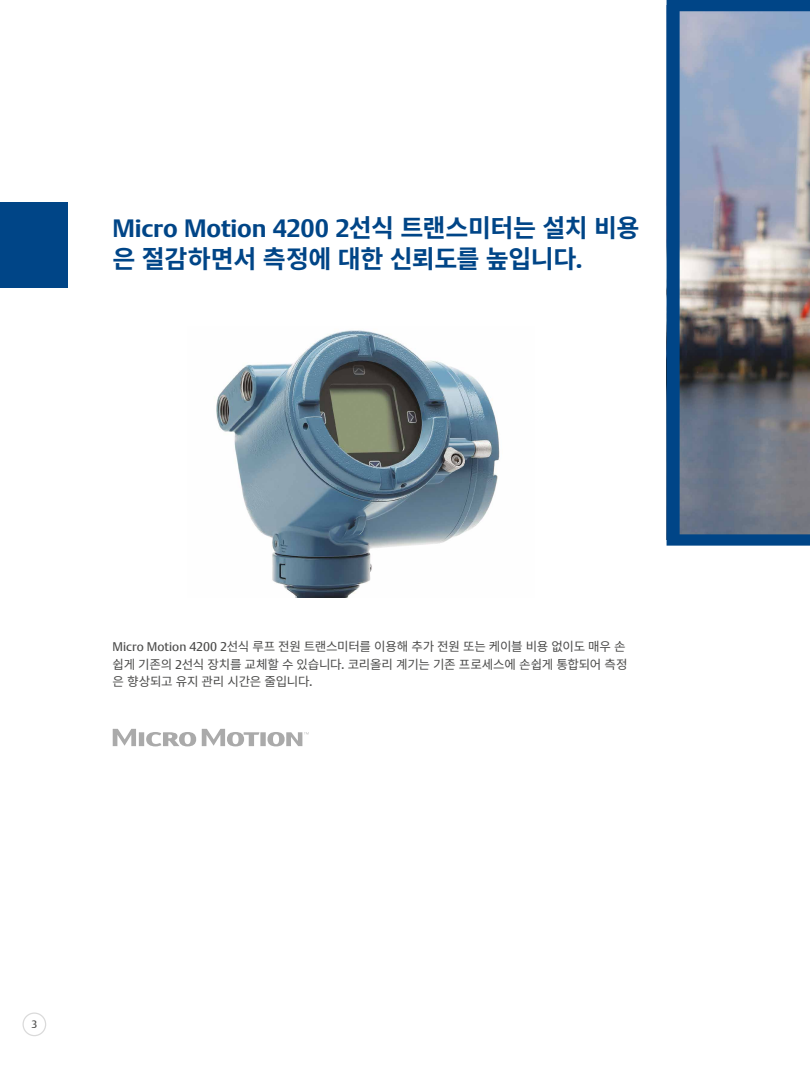
<style>
.page{position:relative;width:810px;height:1080px;background:#fff}
.page>*{position:absolute;margin:0;border:0;box-sizing:border-box;transform-origin:0 0}
.t1{font:700 25px "DTL Argo CT";letter-spacing:-.01em;color:#004587}
.t2{font:700 25px "Noto Sans CJ Kkr";letter-spacing:-.02em;color:#004587}
.t3{font:12.5px/17.5px "Noto Sans CJ Kkr";letter-spacing:-.02em;color:#4a4a49}
.t4{font:10.62px "DTL Argo CT";color:#4a4a49}
.s1{font-family:"Noto Sans CJ Kkr"}
.s2{font-family:"DTL Argo CT"}
</style>
<div class="page">
<div style="left:22px;top:1012px;width:24px;height:24px;border:1px solid #dadada;border-radius:50%"></div>
<div style="left:0;top:202px;width:68px;height:86px;background:#004587"></div>
<img style="left:216px;top:330px;width:284px;height:268px">
<svg style="left:113px;top:729px;width:83px;height:17px"></svg>
<svg style="left:202px;top:729px;width:107px;height:17px"></svg>
<svg style="left:667px;top:0;width:143px;height:546px;background:#778397"></svg>
<h1 class="t1" style="left:112px;top:213px;width:528px">Micro Motion 4200 2<span class="s1">선식 트랜스미터는 설치 비용</span></h1>
<h1 class="t2" style="left:113px;top:245px;width:472px">은 절감하면서 측정에 대한 신뢰도를 높입니다<span class="s2">.</span></h1>
<p class="t3" style="left:112px;top:638px;width:517px"><span class="s2">Micro Motion 4200 2</span>선식 루프 전원 트랜스미터를 이용해 추가 전원 또는 케이블 비용 없이도 매우 손 쉽게 기존의 <span class="s2">2</span>선식 장치를 교체할 수 있습니다<span class="s2">.</span> 코리올리 계기는 기존 프로세스에 손쉽게 통합되어 측정 은 향상되고 유지 관리 시간은 줄입니다<span class="s2">.</span></p>
<p class="t4" style="left:31px;top:1018px;width:7px">3</p>
</div>
